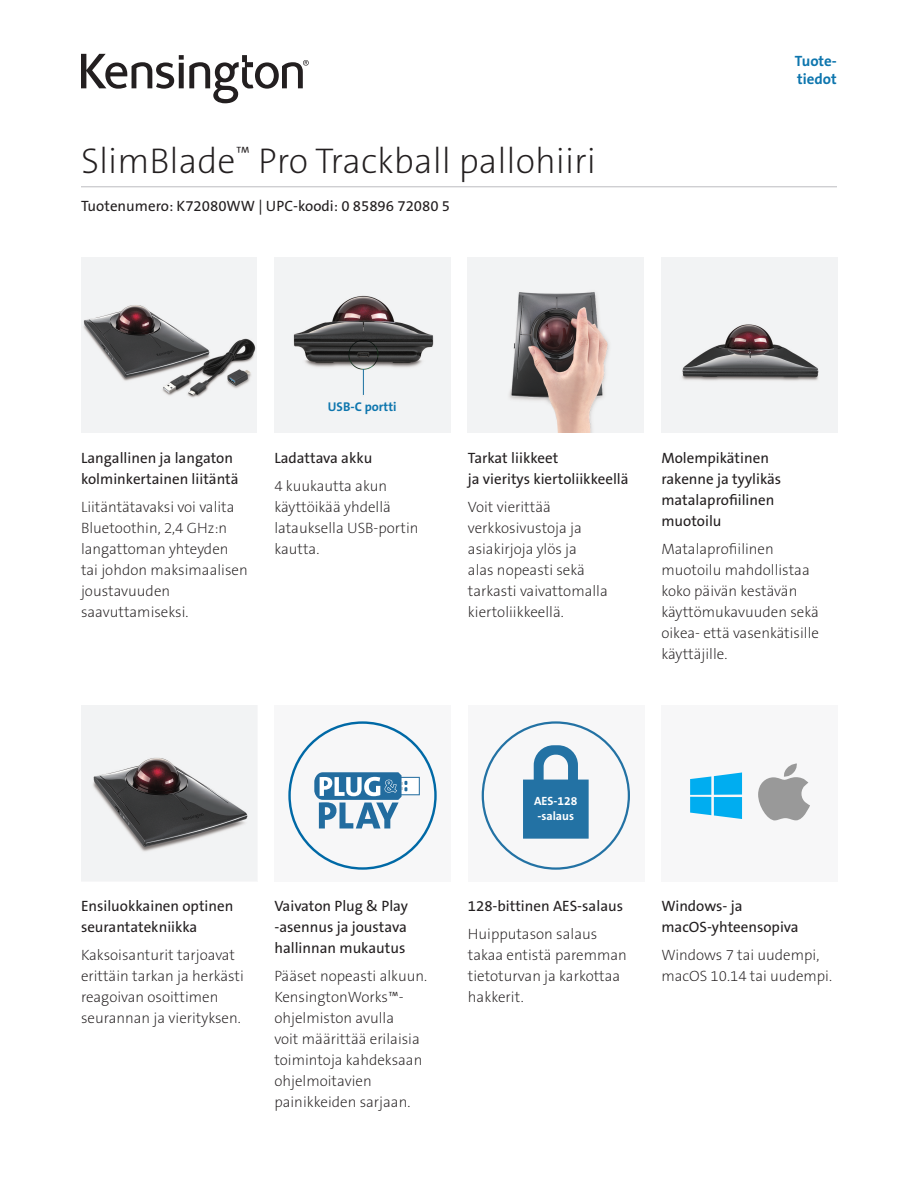
<style>
.page{position:relative;width:918px;height:1188px;background:#fff}
.page>*{position:absolute;margin:0;border:0;box-sizing:border-box;transform-origin:0 0}
.t1{font:36px "The Sans KENSINGTON2 XL";color:#231f20}
.Body{font:15px/21px "The Sans KENSINGTON2 XL";color:#231f20}
.t2{font:15px/21px "The Sans KENSINGTON5 Rg";color:#231f20}
.Filetype_Header_Blue{font:15px "The Sans KENSINGTON7 Bd";color:#0e76ae}
.t3{font:12.75px "The Sans KENSINGTON7 Bd";color:#0e76ae}
.t4{font:12px/14.4px "The Sans KENSINGTON7 Bd";color:#fff}
</style>
<div class="page">
<svg style="left:81px;top:54px;width:228px;height:49px"></svg>
<hr style="left:81px;top:186px;width:756px;height:1px;background:#bcbdc0">
<img style="left:81px;top:257px;width:176px;height:176px">
<img style="left:274px;top:257px;width:176px;height:176px">
<img style="left:468px;top:257px;width:176px;height:176px">
<img style="left:661px;top:257px;width:176px;height:176px">
<div style="left:274px;top:705px;width:177px;height:177px;background:#f7f7f8"></div>
<div style="left:468px;top:705px;width:176px;height:177px;background:#f7f7f8"></div>
<div style="left:661px;top:705px;width:177px;height:177px;background:#f7f7f8"></div>
<svg style="left:523px;top:745px;width:66px;height:94px"></svg>
<svg style="left:690px;top:772px;width:52px;height:47px"></svg>
<svg style="left:758px;top:763px;width:52px;height:57px"></svg>
<img style="left:81px;top:705px;width:176px;height:176px">
<svg style="left:288px;top:721px;width:149px;height:149px"></svg>
<h1 class="t1" style="left:81px;top:141px;width:517px">SlimBlade<sup>™</sup> Pro Trackball pallohiiri</h1>
<p class="t2" style="left:81px;top:196px;width:371px">Tuotenumero: K72080WW | UPC-koodi: 0 85896 72080 5</p>
<p class="Filetype_Header_Blue" style="left:795px;top:53px;width:44px">Tuote-</p>
<p class="Filetype_Header_Blue" style="left:797px;top:71px;width:41px">tiedot</p>
<h3 class="t2" style="left:81px;top:448px;width:159px">Langallinen ja langaton kolminkertainen liitäntä</h3>
<p class="Body" style="left:81px;top:497px;width:168px">Liitäntätavaksi voi valita<br>Bluetoothin, 2,4 GHz:n langattoman yhteyden tai johdon maksimaalisen joustavuuden saavuttamiseksi.</p>
<p class="t3" style="left:328px;top:400px;width:70px">USB-C portti</p>
<h3 class="t2" style="left:274px;top:448px;width:99px">Ladattava akku</h3>
<p class="Body" style="left:274px;top:476px;width:146px">4 kuukautta akun käyttöikää yhdellä latauksella USB-portin kautta.</p>
<h3 class="t2" style="left:468px;top:448px;width:162px">Tarkat liikkeet<br>ja vieritys kiertoliikkeellä</h3>
<p class="Body" style="left:468px;top:497px;width:141px">Voit vierittää verkkosivustoja ja asiakirjoja ylös ja<br>alas nopeasti sekä tarkasti vaivattomalla kiertoliikkeellä.</p>
<h3 class="t2" style="left:661px;top:448px;width:121px">Molempikätinen rakenne ja tyylikäs matalaprofiilinen muotoilu</h3>
<p class="Body" style="left:661px;top:539px;width:159px">Matalaprofiilinen muotoilu mahdollistaa koko päivän kestävän käyttömukavuuden sekä oikea- että vasenkätisille käyttäjille.</p>
<h3 class="t2" style="left:81px;top:896px;width:154px">Ensiluokkainen optinen seurantatekniikka</h3>
<p class="Body" style="left:81px;top:945px;width:164px">Kaksoisanturit tarjoavat erittäin tarkan ja herkästi reagoivan osoittimen seurannan ja vierityksen.</p>
<h3 class="t2" style="left:274px;top:896px;width:135px;text-align:justify">Vaivaton Plug &amp; Play -asennus ja joustava hallinnan mukautus</h3>
<p class="Body" style="left:274px;top:966px;width:154px">Pääset nopeasti alkuun.<br>KensingtonWorks™- ohjelmiston avulla<br>voit määrittää erilaisia toimintoja kahdeksaan ohjelmoitavien painikkeiden sarjaan.</p>
<p class="t4" style="left:534px;top:794px;width:45px">AES-128 -salaus</p>
<h3 class="t2" style="left:468px;top:896px;width:157px">128-bittinen AES-salaus</h3>
<p class="Body" style="left:468px;top:924px;width:161px">Huipputason salaus takaa entistä paremman tietoturvan ja karkottaa hakkerit.</p>
<h3 class="t2" style="left:661px;top:896px;width:139px">Windows- ja macOS-yhteensopiva</h3>
<p class="Body" style="left:661px;top:945px;width:172px">Windows 7 tai uudempi, macOS 10.14 tai uudempi.</p>
</div>
